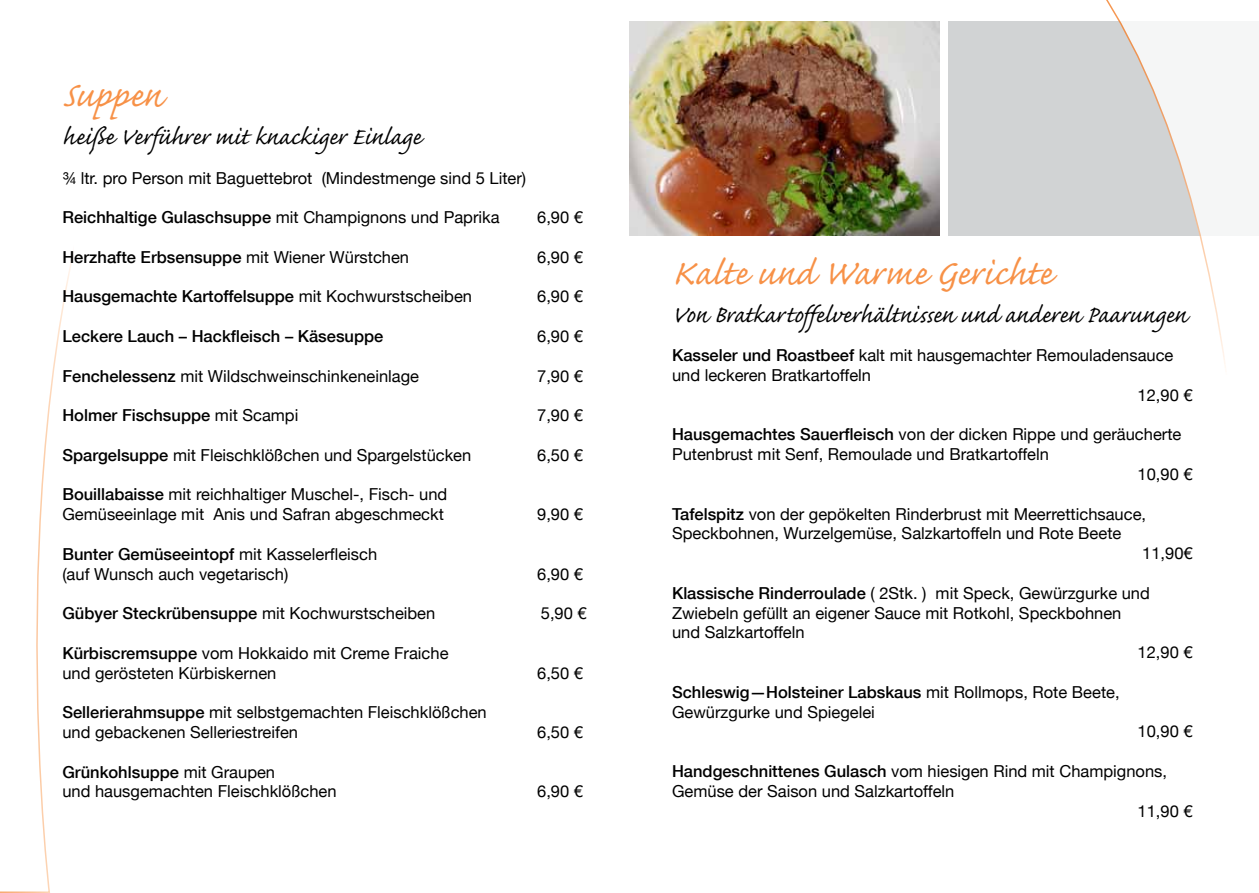
<style>
.page{position:relative;width:1259px;height:893px;background:#fff}
.page>*{position:absolute;margin:0;border:0;box-sizing:border-box;transform-origin:0 0}
.t1{font:45px "Caflisch Script";color:#f79147}
.t2{font:30px "Caflisch Script";color:#000}
.t3{font:16.5px/19.8px "Helvetica Neue";color:#000}
.t4{font:500 16.5px "Helvetica Neue";color:#000}
.s1{font-weight:400}
.s2{font-weight:500}
</style>
<div class="page">
<svg style="left:0;top:254px;width:73px;height:639px"></svg>
<img style="left:629px;top:21px;width:311px;height:214px">
<div style="left:948px;top:21px;width:311px;height:214px;background:#d1d3d4"></div>
<svg style="left:1089px;top:0;width:170px;height:368px"></svg>
<h1 class="t1" style="left:62px;top:73px;width:101px">Suppen</h1>
<h2 class="t2" style="left:62px;top:121px;width:360px">heiße Verführer mit knackiger Einlage</h2>
<p class="t3" style="left:62px;top:168px;width:465px">¾ ltr. pro Person mit Baguettebrot (Mindestmenge sind 5 Liter)</p>
<p class="t4" style="left:62px;top:207px;width:439px">Reichhaltige Gulaschsuppe <span class="s1">mit Champignons und Paprika</span></p>
<p class="t3" style="left:537px;top:207px;width:47px">6,90 €</p>
<p class="t4" style="left:62px;top:247px;width:348px">Herzhafte Erbsensuppe <span class="s1">mit Wiener Würstchen</span></p>
<p class="t3" style="left:537px;top:247px;width:47px">6,90 €</p>
<p class="t4" style="left:62px;top:287px;width:411px">Hausgemachte Kartoffelsuppe <span class="s1">mit Kochwurstscheiben</span></p>
<p class="t3" style="left:537px;top:286px;width:47px">6,90 €</p>
<p class="t4" style="left:62px;top:326px;width:322px">Leckere Lauch – Hackfleisch – Käsesuppe</p>
<p class="t3" style="left:537px;top:326px;width:47px">6,90 €</p>
<p class="t3" style="left:62px;top:366px;width:358px"><span class="s2">Fenchelessenz</span> mit Wildschweinschinkeneinlage</p>
<p class="t3" style="left:537px;top:366px;width:47px">7,90 €</p>
<p class="t4" style="left:62px;top:405px;width:237px">Holmer Fischsuppe <span class="s1">mit Scampi</span></p>
<p class="t3" style="left:537px;top:405px;width:47px">7,90 €</p>
<p class="t3" style="left:62px;top:445px;width:410px"><span class="s2">Spargelsuppe</span> mit Fleischklößchen und Spargelstücken</p>
<p class="t3" style="left:537px;top:445px;width:47px">6,50 €</p>
<p class="t3" style="left:62px;top:484px;width:386px"><span class="s2">Bouillabaisse</span> mit reichhaltiger Muschel-, Fisch- und<br>Gemüseeinlage mit Anis und Safran abgeschmeckt</p>
<p class="t3" style="left:537px;top:504px;width:47px">9,90 €</p>
<p class="t3" style="left:62px;top:544px;width:316px"><span class="s2">Bunter Gemüseeintopf</span> mit Kasselerfleisch (auf Wunsch auch vegetarisch)</p>
<p class="t3" style="left:537px;top:564px;width:47px">6,90 €</p>
<p class="t4" style="left:62px;top:603px;width:374px">Gübyer Steckrübensuppe <span class="s1">mit Kochwurstscheiben</span></p>
<p class="t3" style="left:541px;top:603px;width:47px">5,90 €</p>
<p class="t3" style="left:62px;top:643px;width:388px"><span class="s2">Kürbiscremsuppe</span> vom Hokkaido mit Creme Fraiche und gerösteten Kürbiskernen</p>
<p class="t3" style="left:537px;top:663px;width:47px">6,50 €</p>
<p class="t3" style="left:62px;top:702px;width:426px"><span class="s2">Sellerierahmsuppe</span> mit selbstgemachten Fleischklößchen und gebackenen Selleriestreifen</p>
<p class="t3" style="left:62px;top:762px;width:276px"><span class="s2">Grünkohlsuppe</span> mit Graupen<br>und hausgemachten Fleischklößchen</p>
<p class="t3" style="left:537px;top:722px;width:47px">6,50 €</p>
<p class="t3" style="left:537px;top:781px;width:47px">6,90 €</p>
<h1 class="t1" style="left:672px;top:250px;width:382px">Kalte und Warme Gerichte</h1>
<h2 class="t2" style="left:672px;top:299px;width:516px">Von Bratkartoffelverhältnissen und anderen Paarungen</h2>
<p class="t3" style="left:672px;top:345px;width:503px"><span class="s2">Kasseler und Roastbeef</span> kalt mit hausgemachter Remouladensauce</p>
<p class="t3" style="left:672px;top:365px;width:200px">und leckeren Bratkartoffeln</p>
<p class="t3" style="left:1137px;top:385px;width:57px">12,90 €</p>
<p class="t3" style="left:672px;top:424px;width:511px"><span class="s2">Hausgemachtes Sauerfleisch</span> von der dicken Rippe und geräucherte</p>
<p class="t3" style="left:672px;top:444px;width:378px">Putenbrust mit Senf, Remoulade und Bratkartoffeln</p>
<p class="t3" style="left:1137px;top:464px;width:57px">10,90 €</p>
<p class="t3" style="left:672px;top:504px;width:475px"><span class="s2">Tafelspitz</span> von der gepökelten Rinderbrust mit Meerrettichsauce,</p>
<p class="t3" style="left:672px;top:523px;width:451px">Speckbohnen, Wurzelgemüse, Salzkartoffeln und Rote Beete</p>
<p class="t3" style="left:1142px;top:543px;width:52px">11,90€</p>
<p class="t3" style="left:672px;top:583px;width:479px"><span class="s2">Klassische Rinderroulade</span> ( 2Stk. ) mit Speck, Gewürzgurke und</p>
<p class="t3" style="left:672px;top:603px;width:451px">Zwiebeln gefüllt an eigener Sauce mit Rotkohl, Speckbohnen</p>
<p class="t3" style="left:672px;top:622px;width:134px">und Salzkartoffeln</p>
<p class="t3" style="left:1137px;top:642px;width:57px">12,90 €</p>
<p class="t3" style="left:672px;top:682px;width:449px"><span class="s2">Schleswig—Holsteiner Labskaus</span> mit Rollmops, Rote Beete,<br>Gewürzgurke und Spiegelei</p>
<p class="t3" style="left:1137px;top:721px;width:57px">10,90 €</p>
<p class="t3" style="left:672px;top:761px;width:496px"><span class="s2">Handgeschnittenes Gulasch</span> vom hiesigen Rind mit Champignons,</p>
<p class="t3" style="left:672px;top:781px;width:284px">Gemüse der Saison und Salzkartoffeln</p>
<p class="t3" style="left:1137px;top:801px;width:57px">11,90 €</p>
</div>
